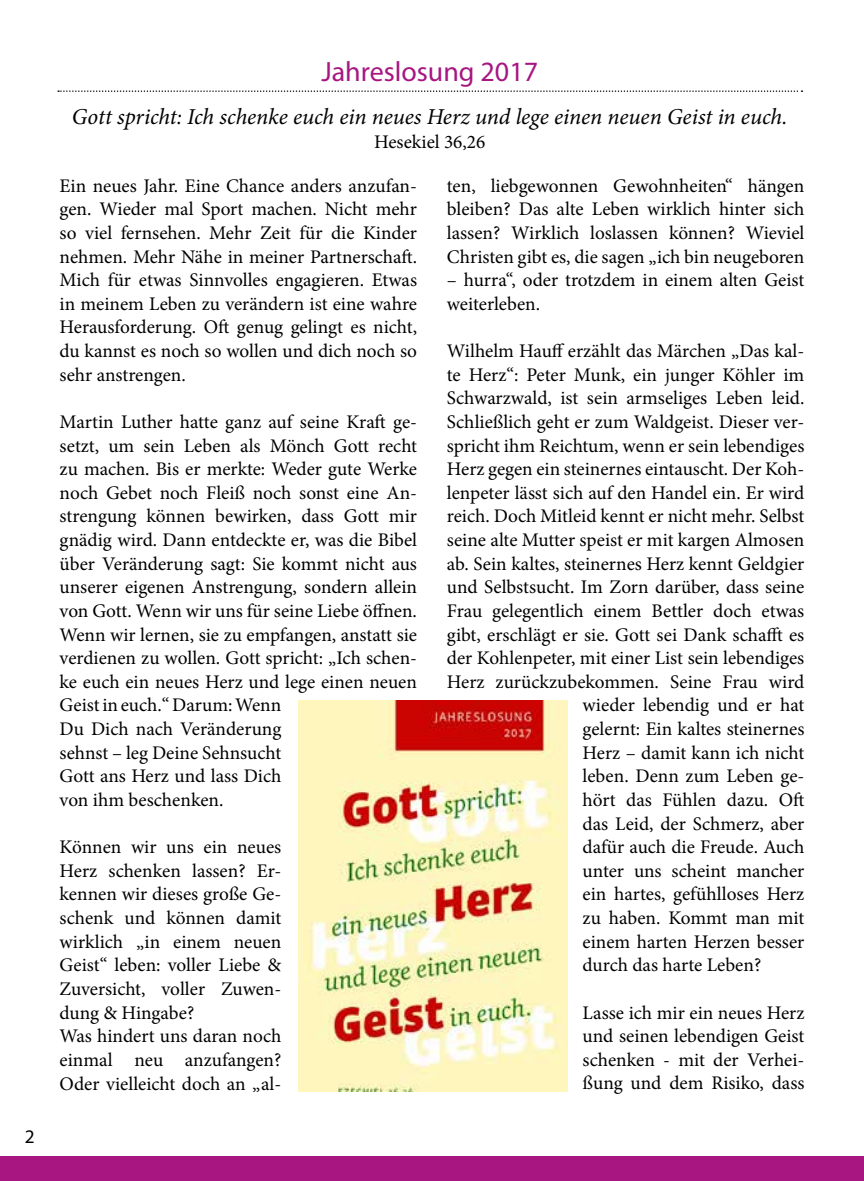
<style>
.page{position:relative;width:864px;height:1181px;background:#fff}
.page>*{position:absolute;margin:0;border:0;box-sizing:border-box;transform-origin:0 0}
.t1{font:28px "Myriad Pro";color:#a71681}
.t2{font:italic 22.75px "Minion Pro";letter-spacing:-.005em;color:#000}
.t3{font:19.25px/23.6px "Minion Pro";color:#000;text-align:justify}
.t4{font:19.25px "Myriad Pro";color:#000}
</style>
<div class="page">
<div style="left:0;top:1156px;width:863px;height:25px;background:#a71681"></div>
<svg style="left:58px;top:90px;width:744px;height:2px"></svg>
<img style="left:298px;top:701px;width:269px;height:390px">
<p class="t4" style="left:25px;top:1124px;width:11px">2</p>
<h1 class="t1" style="left:321px;top:54px;width:218px">Jahreslosung 2017</h1>
<p class="t2" style="left:72px;top:101px;width:716px">Gott spricht: Ich schenke euch ein neues Herz und lege einen neuen Geist in euch.</p>
<p class="t3" style="left:374px;top:130px;width:113px">Hesekiel 36,26</p>
<p class="t3" style="left:446px;top:174px;width:359px">ten, liebgewonnen Gewohnheiten“ hängen bleiben? Das alte Leben wirklich hinter sich lassen? Wirklich loslassen können? Wieviel Christen gibt es, die sagen „ich bin neugeboren</p>
<p class="t3" style="left:446px;top:268px;width:359px">– hurra“, oder trotzdem in einem alten Geist weiterleben.</p>
<p class="t3" style="left:446px;top:339px;width:359px">Wilhelm Hauff erzählt das Märchen „Das kal-</p>
<p class="t3" style="left:446px;top:363px;width:359px">te Herz“: Peter Munk, ein junger Köhler im</p>
<p class="t3" style="left:446px;top:386px;width:359px">Schwarzwald, ist sein armseliges Leben leid.</p>
<p class="t3" style="left:446px;top:410px;width:359px">Schließlich geht er zum Waldgeist. Dieser ver-</p>
<p class="t3" style="left:446px;top:434px;width:359px">spricht ihm Reichtum, wenn er sein lebendiges</p>
<p class="t3" style="left:446px;top:457px;width:359px">Herz gegen ein steinernes eintauscht. Der Koh-</p>
<p class="t3" style="left:446px;top:481px;width:359px">lenpeter lässt sich auf den Handel ein. Er wird</p>
<p class="t3" style="left:446px;top:504px;width:359px">reich. Doch Mitleid kennt er nicht mehr. Selbst</p>
<p class="t3" style="left:446px;top:528px;width:359px">seine alte Mutter speist er mit kargen Almosen</p>
<p class="t3" style="left:446px;top:552px;width:359px">ab. Sein kaltes, steinernes Herz kennt Geldgier</p>
<p class="t3" style="left:446px;top:575px;width:359px">und Selbstsucht. Im Zorn darüber, dass seine</p>
<p class="t3" style="left:446px;top:599px;width:359px">Frau gelegentlich einem Bettler doch etwas</p>
<p class="t3" style="left:446px;top:623px;width:359px">gibt, erschlägt er sie. Gott sei Dank schafft es</p>
<p class="t3" style="left:446px;top:646px;width:359px">der Kohlenpeter, mit einer List sein lebendiges</p>
<p class="t3" style="left:446px;top:670px;width:359px">Herz zurückzubekommen. Seine Frau wird</p>
<p class="t3" style="left:582px;top:693px;width:223px">wieder lebendig und er hat</p>
<p class="t3" style="left:582px;top:717px;width:223px">gelernt: Ein kaltes steinernes</p>
<p class="t3" style="left:582px;top:741px;width:223px">Herz – damit kann ich nicht</p>
<p class="t3" style="left:582px;top:764px;width:223px">leben. Denn zum Leben ge-</p>
<p class="t3" style="left:582px;top:788px;width:223px">hört das Fühlen dazu. Oft</p>
<p class="t3" style="left:582px;top:811px;width:223px">das Leid, der Schmerz, aber</p>
<p class="t3" style="left:582px;top:835px;width:223px">dafür auch die Freude. Auch</p>
<p class="t3" style="left:582px;top:859px;width:223px">unter uns scheint mancher</p>
<p class="t3" style="left:582px;top:882px;width:223px">ein hartes, gefühlloses Herz</p>
<p class="t3" style="left:582px;top:906px;width:223px">zu haben. Kommt man mit</p>
<p class="t3" style="left:582px;top:930px;width:223px">einem harten Herzen besser</p>
<p class="t3" style="left:582px;top:953px;width:180px">durch das harte Leben?</p>
<p class="t3" style="left:582px;top:1000px;width:223px">Lasse ich mir ein neues Herz und seinen lebendigen Geist schenken - mit der Verhei&shy;ßung und dem Risiko, dass</p>
<p class="t3" style="left:60px;top:174px;width:359px">Ein neues Jahr. Eine Chance anders anzufan&shy;gen. Wieder mal Sport machen. Nicht mehr so viel fernsehen. Mehr Zeit für die Kinder nehmen. Mehr Nähe in meiner Partnerschaft.<br>Mich für etwas Sinnvolles engagieren. Etwas in meinem Leben zu verändern ist eine wahre Herausforderung. Oft genug gelingt es nicht, du kannst es noch so wollen und dich noch so sehr anstrengen.</p>
<p class="t3" style="left:60px;top:410px;width:359px;text-align:left">Martin Luther hatte ganz auf seine Kraft ge&shy;setzt, um sein Leben als Mönch Gott recht zu machen. Bis er merkte: Weder gute Werke noch Gebet noch Fleiß noch sonst eine An&shy;strengung können bewirken, dass Gott mir gnädig wird. Dann entdeckte er, was die Bibel über Veränderung sagt: Sie kommt nicht aus unserer eigenen Anstrengung, sondern allein von Gott. Wenn wir uns für seine Liebe öffnen.<br>Wenn wir lernen, sie zu empfangen, anstatt sie verdienen zu wollen. Gott spricht: „Ich schen&shy;ke euch ein neues Herz und lege einen neuen Geist in euch.“ Darum: Wenn<br>Du Dich nach Veränderung<br>sehnst – leg Deine Sehnsucht<br>Gott ans Herz und lass Dich<br>von ihm beschenken.</p>
<p class="t3" style="left:60px;top:835px;width:223px;text-align:left">Können wir uns ein neues<br>Herz schenken lassen? Er&shy;kennen wir dieses große Ge&shy;schenk und können damit wirklich „in einem neuen<br>Geist“ leben: voller Liebe &amp;<br>Zuversicht, voller Zuwen&shy;dung &amp; Hingabe?<br>Was hindert uns daran noch einmal neu anzufangen?<br>Oder vielleicht doch an „al-</p>
</div>
